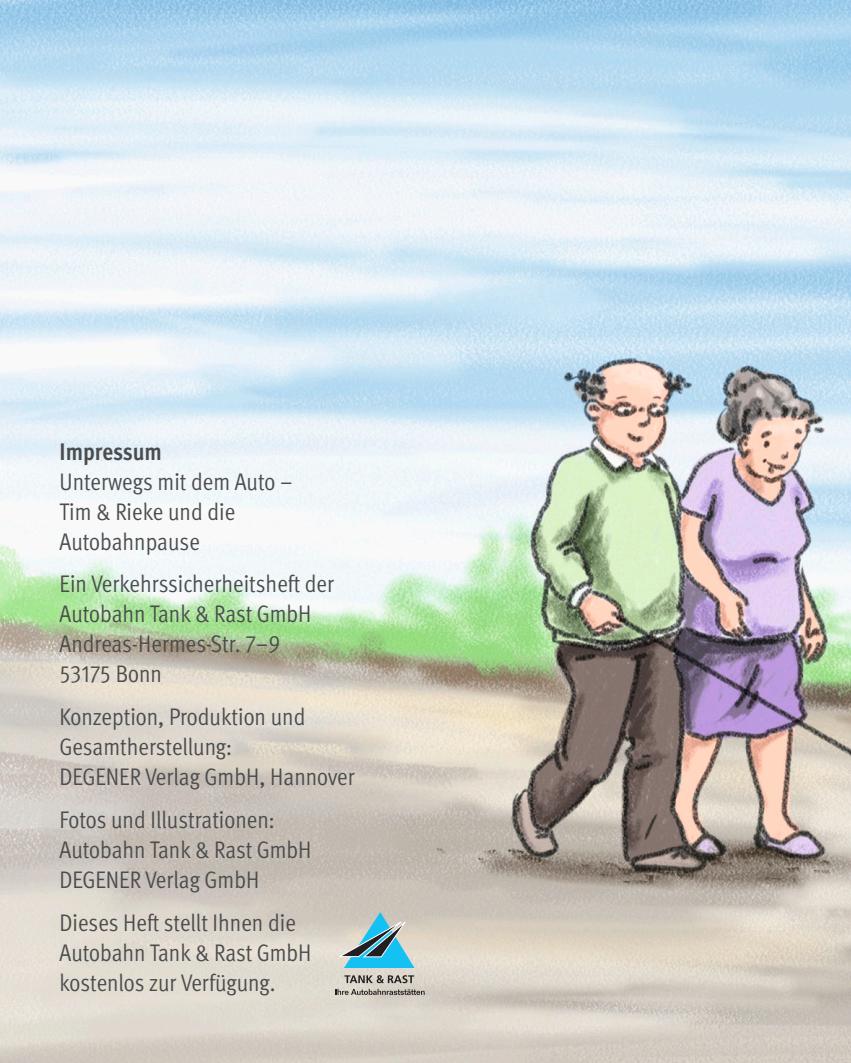
<style>
.page{position:relative;width:851px;height:1063px;background:#fff}
.page>*{position:absolute;margin:0;border:0;box-sizing:border-box;transform-origin:0 0}
.t1{font:24px/30px "Meta Cond Normal";color:#4b4c4d}
.t2{font:700 24px "Meta Cond";color:#4b4c4d}
.t3{font:24px "Meta Cond Normal Expert";letter-spacing:-.02em;color:#4b4c4d}
.s1{font-family:"Meta Cond Normal Expert"}
.s2{font-family:"Meta Cond Normal"}
</style>
<div class="page">
<img style="left:0;top:0;width:850px;height:1063px">
<svg style="left:338px;top:913px;width:76px;height:55px"></svg>
<svg style="left:344px;top:975px;width:70px;height:8px"></svg>
<svg style="left:335px;top:989px;width:89px;height:6px"></svg>
<p class="t2" style="left:60px;top:437px;width:104px">Impressum</p>
<p class="t1" style="left:60px;top:466px;width:235px">Unterwegs mit dem Auto –<br>Tim &amp; Rieke und die<br>Autobahnpause</p>
<p class="t1" style="left:60px;top:569px;width:276px">Ein Verkehrssicherheitsheft der<br>Autobahn Tank &amp; Rast GmbH<br>Andreas-Hermes-Str. <span class="s1">7</span>–<span class="s1">9</span></p>
<p class="t3" style="left:60px;top:661px;width:104px">53175 <span class="s2">Bonn</span></p>
<p class="t1" style="left:60px;top:702px;width:297px">Konzeption, Produktion und<br>Gesamtherstellung:<br>DEGENER Verlag GmbH, Hannover</p>
<p class="t1" style="left:60px;top:805px;width:253px">Fotos und Illustrationen:<br>Autobahn Tank &amp; Rast GmbH<br>DEGENER Verlag GmbH</p>
<p class="t1" style="left:60px;top:907px;width:253px">Dieses Heft stellt Ihnen die<br>Autobahn Tank &amp; Rast GmbH kostenlos zur Verfügung.</p>
</div>
